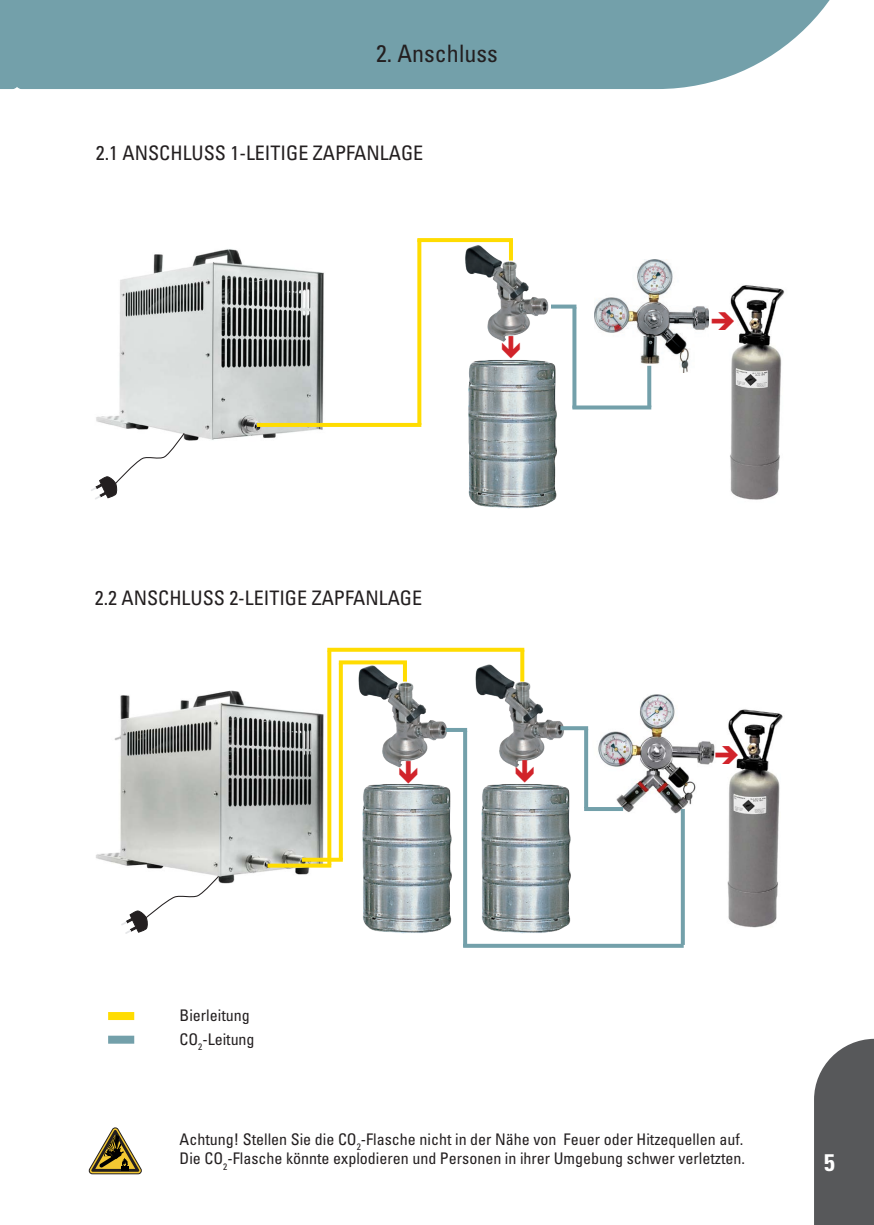
<style>
.page{position:relative;width:874px;height:1225px;background:#fff}
.page>*{position:absolute;margin:0;border:0;box-sizing:border-box;transform-origin:0 0}
.t1{font:condensed 24px "Univers LT Std";color:#231f20}
.t2{font:700 condensed 24px "Univers LT Std";color:#fff}
.t3{font:condensed 20px "Univers LT Std";color:#231f20}
.t4{font:condensed 16px/19.2px "Univers LT Std";color:#231f20}
</style>
<div class="page">
<div style="left:17px;top:0;width:813px;height:89px;background:#73a0aa"></div>
<div style="left:0;top:0;width:17px;height:89px;background:#73a0aa"></div>
<svg style="left:814px;top:1038px;width:59px;height:187px"></svg>
<img style="left:96px;top:249px;width:241px;height:192px">
<img style="left:460px;top:240px;width:93px;height:95px">
<img style="left:468px;top:335px;width:117px;height:174px">
<svg style="left:417px;top:242px;width:4px;height:181px"></svg>
<svg style="left:257px;top:423px;width:164px;height:4px"></svg>
<img style="left:707px;top:285px;width:78px;height:215px">
<img style="left:594px;top:260px;width:113px;height:112px">
<svg style="left:550px;top:304px;width:26px;height:4px"></svg>
<svg style="left:572px;top:405px;width:79px;height:4px"></svg>
<svg style="left:572px;top:307px;width:4px;height:101px"></svg>
<svg style="left:647px;top:366px;width:4px;height:41px"></svg>
<svg style="left:417px;top:238px;width:95px;height:4px"></svg>
<svg style="left:508px;top:239px;width:4px;height:21px"></svg>
<svg style="left:91px;top:432px;width:94px;height:68px"></svg>
<img style="left:96px;top:681px;width:236px;height:203px">
<img style="left:353px;top:664px;width:94px;height:95px">
<img style="left:327px;top:759px;width:120px;height:175px">
<img style="left:727px;top:709px;width:56px;height:219px">
<img style="left:588px;top:694px;width:127px;height:128px">
<img style="left:475px;top:660px;width:94px;height:98px">
<img style="left:447px;top:758px;width:153px;height:190px">
<svg style="left:267px;top:863px;width:64px;height:4px"></svg>
<svg style="left:302px;top:857px;width:40px;height:4px"></svg>
<svg style="left:338px;top:664px;width:4px;height:195px"></svg>
<svg style="left:327px;top:652px;width:4px;height:212px"></svg>
<svg style="left:327px;top:648px;width:197px;height:4px"></svg>
<svg style="left:338px;top:660px;width:69px;height:4px"></svg>
<hr style="left:403px;top:662px;width:4px;height:19px;background:#ffdc01">
<svg style="left:520px;top:650px;width:4px;height:31px"></svg>
<svg style="left:560px;top:726px;width:28px;height:4px"></svg>
<hr style="left:445px;top:728px;width:22px;height:4px;background:#73a0aa">
<svg style="left:463px;top:732px;width:4px;height:211px"></svg>
<svg style="left:584px;top:729px;width:4px;height:78px"></svg>
<hr style="left:584px;top:807px;width:38px;height:4px;background:#73a0aa">
<svg style="left:463px;top:943px;width:220px;height:4px"></svg>
<svg style="left:680px;top:809px;width:4px;height:136px"></svg>
<svg style="left:121px;top:875px;width:98px;height:59px"></svg>
<svg style="left:88px;top:1127px;width:54px;height:47px"></svg>
<div style="left:108px;top:1012px;width:26px;height:8px;background:#ffdc01"></div>
<div style="left:108px;top:1035px;width:26px;height:8px;background:#73a0aa"></div>
<svg style="left:502px;top:336px;width:18px;height:22px"></svg>
<svg style="left:711px;top:312px;width:22px;height:18px"></svg>
<svg style="left:399px;top:761px;width:18px;height:22px"></svg>
<svg style="left:515px;top:760px;width:19px;height:23px"></svg>
<svg style="left:727px;top:745px;width:10px;height:18px"></svg>
<h1 class="t1" style="left:376px;top:38px;width:123px">2. Anschluss</h1>
<p class="t3" style="left:96px;top:140px;width:328px">2.1 ANSCHLUSS 1-LEITIGE ZAPFANLAGE</p>
<p class="t3" style="left:95px;top:585px;width:328px">2.2 ANSCHLUSS 2-LEITIGE ZAPFANLAGE</p>
<p class="t4" style="left:179px;top:1003px;width:76px;line-height:23.6px">Bierleitung<br>CO<sub>2</sub>-Leitung</p>
<p class="t4" style="left:179px;top:1129px;width:566px">Achtung! Stellen Sie die CO<sub>2</sub>-Flasche nicht in der Nähe von Feuer oder Hitzequellen auf.<br>Die CO<sub>2</sub>-Flasche könnte explodieren und Personen in ihrer Umgebung schwer verletzten.</p>
<h1 class="t2" style="left:823px;top:1147px;width:12px">5</h1>
</div>
